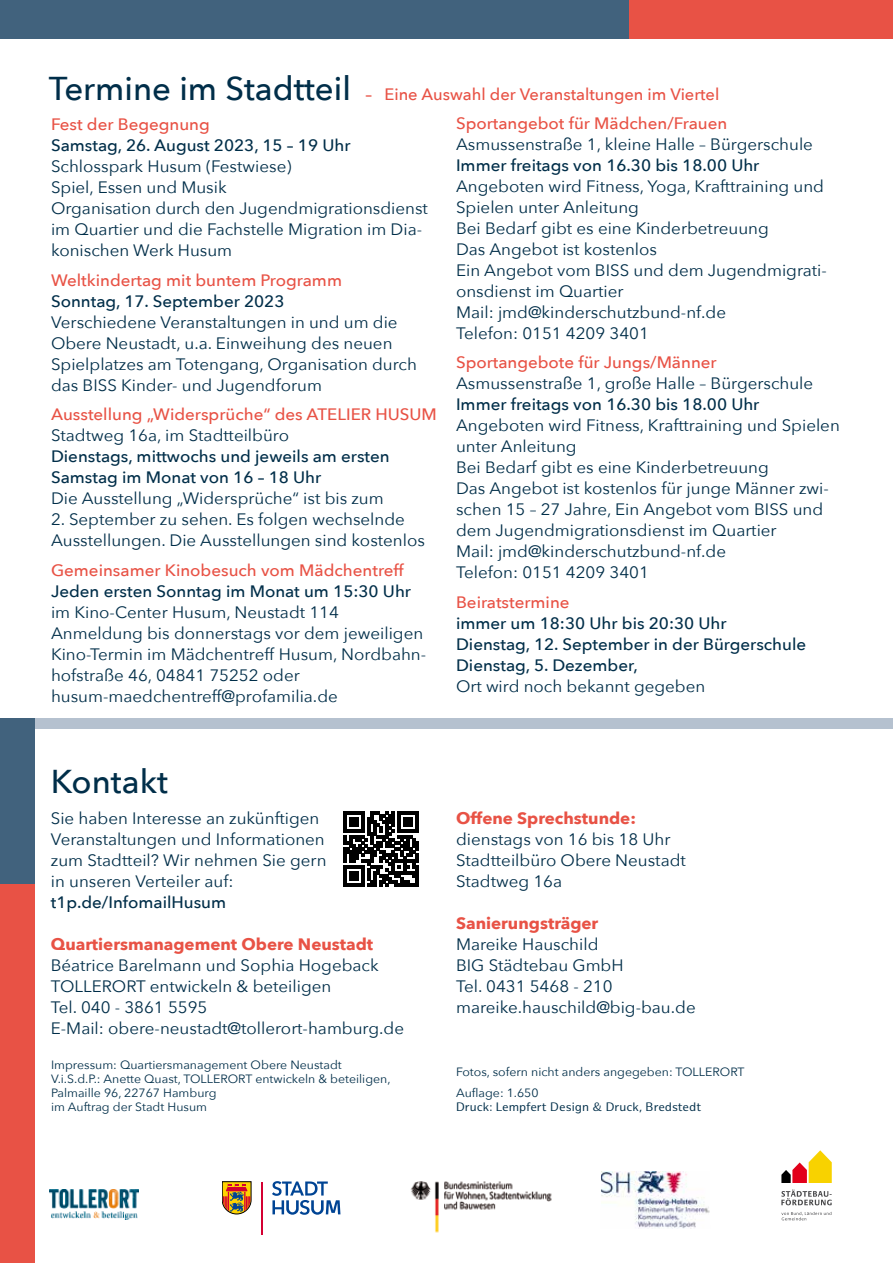
<style>
.page{position:relative;width:893px;height:1263px;background:#fff}
.page>*{position:absolute;margin:0;border:0;box-sizing:border-box;transform-origin:0 0}
.t1{font:500 33px "Avenir Next";color:#002e49}
.t2{font:16.5px/21px "Avenir Next";color:#002e49}
.t3{font:500 16.5px/21px "Avenir Next";color:#002e49}
.t4{font:500 16.5px/28.8px "Avenir Next";color:#e85245}
.t5{font:700 16.5px "Avenir Next";color:#e85245}
.t6{font:12px/14.2px "Avenir Next";color:#002e49}
.t7{font:12px "Hamburg Sans";color:#002e49}
.s1{font-size:33px;color:#002e49}
</style>
<div class="page">
<div style="left:0;top:718px;width:893px;height:11px;background:#b5c1cf"></div>
<div style="left:0;top:881px;width:34px;height:382px;background:#e85245"></div>
<div style="left:0;top:718px;width:34px;height:165px;background:#41627d"></div>
<div style="left:0;top:0;width:841px;height:38px;background:#41627d"></div>
<div style="left:629px;top:0;width:264px;height:38px;background:#e85245"></div>
<svg style="left:344px;top:812px;width:75px;height:75px"></svg>
<img style="left:49px;top:1189px;width:90px;height:30px">
<hr style="left:261px;top:1182px;width:2px;height:26px;background:#d40032">
<hr style="left:261px;top:1208px;width:2px;height:27px;background:#d40032">
<svg style="left:222px;top:1182px;width:29px;height:32px"></svg>
<svg style="left:272px;top:1181px;width:68px;height:34px"></svg>
<img style="left:410px;top:1181px;width:142px;height:52px">
<svg style="left:781px;top:1150px;width:51px;height:33px"></svg>
<svg style="left:781px;top:1212px;width:50px;height:8px"></svg>
<svg style="left:781px;top:1189px;width:51px;height:16px"></svg>
<img style="left:601px;top:1171px;width:109px;height:57px">
<p class="t4" style="left:456px;top:79px;width:273px;text-indent:-407px"><span class="s1">Termine im Stadtteil</span> – Eine Auswahl der Veranstaltungen im Viertel<br>Sportangebot für Mädchen/Frauen</p>
<p class="t2" style="left:456px;top:133px;width:358px">Asmussenstraße 1, kleine Halle – Bürgerschule</p>
<p class="t3" style="left:456px;top:154px;width:305px">Immer freitags von 16.30 bis 18.00 Uhr</p>
<p class="t2" style="left:456px;top:175px;width:372px">Angeboten wird Fitness, Yoga, Krafttraining und Spielen unter Anleitung<br>Bei Bedarf gibt es eine Kinderbetreuung<br>Das Angebot ist kostenlos<br>Ein Angebot vom BISS und dem Jugendmigrati&shy;onsdienst im Quartier<br>Mail: jmd@kinderschutzbund-nf.de<br>Telefon: 0151 4209 3401</p>
<p class="t4" style="left:456px;top:348px;width:262px">Sportangebote für Jungs/Männer</p>
<p class="t2" style="left:456px;top:372px;width:359px">Asmussenstraße 1, große Halle – Bürgerschule</p>
<p class="t3" style="left:456px;top:393px;width:305px">Immer freitags von 16.30 bis 18.00 Uhr</p>
<p class="t2" style="left:456px;top:414px;width:385px">Angeboten wird Fitness, Krafttraining und Spielen unter Anleitung<br>Bei Bedarf gibt es eine Kinderbetreuung<br>Das Angebot ist kostenlos für junge Männer zwi&shy;schen 15 – 27 Jahre, Ein Angebot vom BISS und dem Jugendmigrationsdienst im Quartier<br>Mail: jmd@kinderschutzbund-nf.de<br>Telefon: 0151 4209 3401</p>
<p class="t4" style="left:456px;top:587px;width:115px">Beiratstermine</p>
<p class="t3" style="left:456px;top:612px;width:352px">immer um 18:30 Uhr bis 20:30 Uhr<br>Dienstag, 12. September in der Bürgerschule<br>Dienstag, 5. Dezember,</p>
<p class="t2" style="left:456px;top:675px;width:251px">Ort wird noch bekannt gegeben</p>
<p class="t4" style="left:51px;top:110px;width:160px">Fest der Begegnung</p>
<p class="t3" style="left:51px;top:134px;width:301px">Samstag, 26. August 2023, 15 – 19 Uhr</p>
<p class="t2" style="left:51px;top:155px;width:378px">Schlosspark Husum (Festwiese)<br>Spiel, Essen und Musik<br>Organisation durch den Jugendmigrationsdienst im Quartier und die Fachstelle Migration im Dia&shy;konischen Werk Husum</p>
<p class="t4" style="left:51px;top:265px;width:293px">Weltkindertag mit buntem Programm</p>
<p class="t3" style="left:51px;top:290px;width:235px">Sonntag, 17. September 2023</p>
<p class="t2" style="left:51px;top:311px;width:367px">Verschiedene Veranstaltungen in und um die Obere Neustadt, u.a. Einweihung des neuen Spielplatzes am Totengang, Organisation durch das BISS Kinder- und Jugendforum</p>
<p class="t4" style="left:51px;top:400px;width:387px">Ausstellung „Widersprüche“ des ATELIER HUSUM</p>
<p class="t2" style="left:51px;top:424px;width:240px">Stadtweg 16a, im Stadtteilbüro</p>
<p class="t3" style="left:51px;top:445px;width:340px">Dienstags, mittwochs und jeweils am ersten<br>Samstag im Monat von 16 – 18 Uhr</p>
<p class="t2" style="left:51px;top:487px;width:334px">Die Ausstellung „Widersprüche“ ist bis zum</p>
<p class="t2" style="left:51px;top:508px;width:375px">2. September zu sehen. Es folgen wechselnde<br>Ausstellungen. Die Ausstellungen sind kostenlos</p>
<p class="t4" style="left:51px;top:555px;width:354px">Gemeinsamer Kinobesuch vom Mädchentreff</p>
<p class="t3" style="left:51px;top:580px;width:362px">Jeden ersten Sonntag im Monat um 15:30 Uhr</p>
<p class="t2" style="left:51px;top:601px;width:377px">im Kino-Center Husum, Neustadt 114<br>Anmeldung bis donnerstags vor dem jeweiligen Kino-Termin im Mädchentreff Husum, Nordbahn&shy;hofstraße 46, 04841 75252 oder husum-maedchentreff@profamilia.de</p>
<h1 class="t1" style="left:51px;top:753px;width:119px">Kontakt</h1>
<p class="t2" style="left:51px;top:807px;width:277px">Sie haben Interesse an zukünftigen Veranstaltungen und Informationen zum Stadtteil? Wir nehmen Sie gern in unseren Verteiler auf:</p>
<p class="t3" style="left:51px;top:891px;width:177px">t1p.de/InfomailHusum</p>
<p class="t5" style="left:51px;top:929px;width:324px">Quartiersmanagement Obere Neustadt</p>
<p class="t2" style="left:51px;top:954px;width:355px">Béatrice Barelmann und Sophia Hogeback TOLLERORT entwickeln &amp; beteiligen<br>Tel. 040 - 3861 5595<br>E-Mail: obere-neustadt@tollerort-hamburg.de</p>
<p class="t6" style="left:51px;top:1057px;width:341px">Impressum: Quartiersmanagement Obere Neustadt V.i.S.d.P.: Anette Quast, TOLLERORT entwickeln &amp; beteiligen, Palmaille 96, 22767 Hamburg<br>im Auftrag der Stadt Husum</p>
<p class="t5" style="left:456px;top:803px;width:181px">Offene Sprechstunde:</p>
<p class="t2" style="left:456px;top:828px;width:231px">dienstags von 16 bis 18 Uhr<br>Stadtteilbüro Obere Neustadt<br>Stadtweg 16a</p>
<p class="t5" style="left:456px;top:908px;width:144px">Sanierungsträger</p>
<p class="t2" style="left:456px;top:933px;width:241px">Mareike Hauschild<br>BIG Städtebau GmbH<br>Tel. 0431 5468 - 210 mareike.hauschild@big-bau.de</p>
<p class="t6" style="left:456px;top:1061px;width:290px;line-height:20.9px">Fotos, sofern nicht anders angegeben: TOLLERORT<br>Auflage: 1.650</p>
<p class="t7" style="left:456px;top:1100px;width:247px">Druck: Lempfert Design &amp; Druck, Bredstedt</p>
</div>
